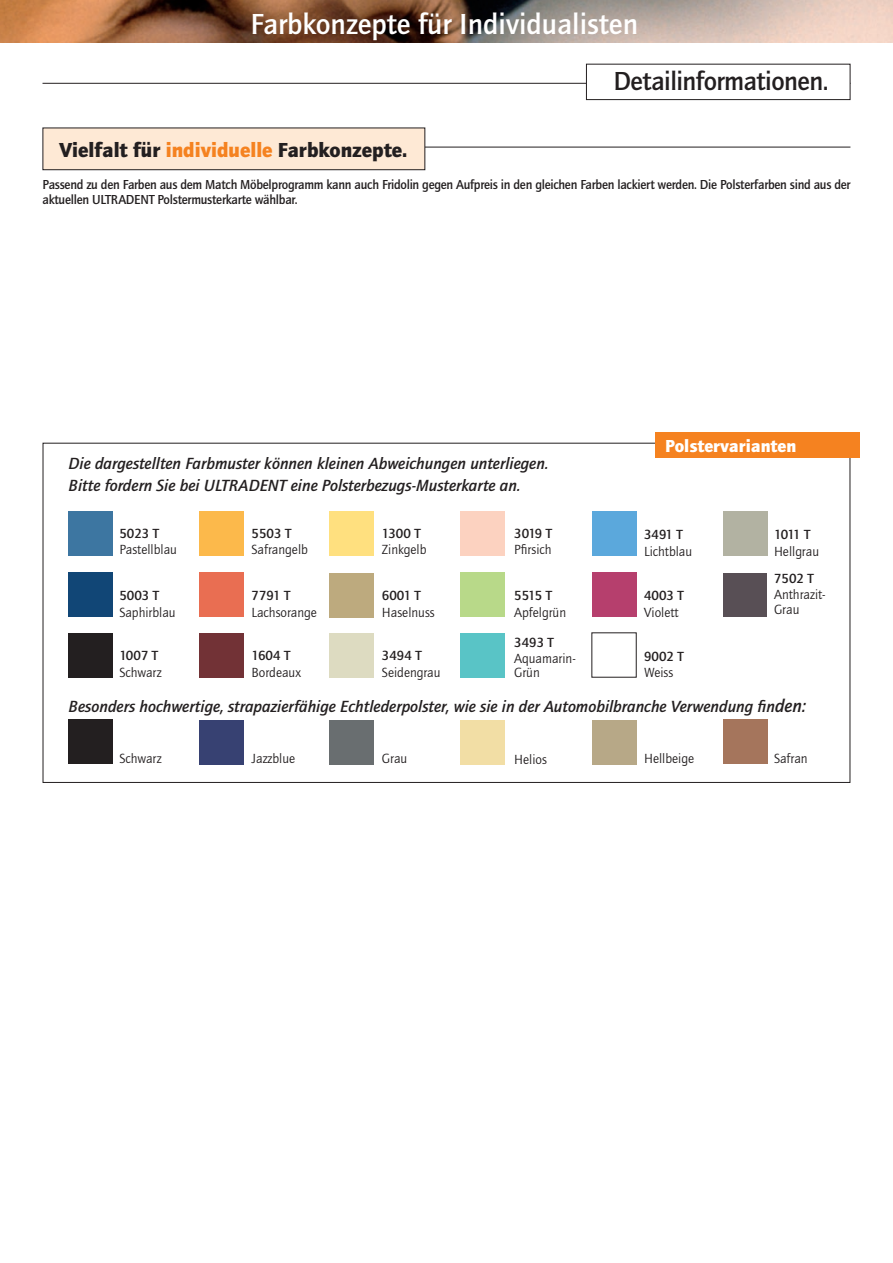
<style>
.page{position:relative;width:893px;height:1263px;background:#fff}
.page>*{position:absolute;margin:0;border:0;box-sizing:border-box;transform-origin:0 0}
.t1{font:500 30px "Quay Sans";color:#fff}
.t2{font:500 27px "Quay Sans";letter-spacing:-.02em;color:#231f20}
.t3{font:900 21px "Quay Sans";color:#231f20}
.t4{font:900 18px "Quay Sans";color:#fff}
.t5{font:italic 500 16.8px/22.4px "Quay Sans";color:#231f20}
.t6{font:13.65px/13.6px "Quay Sans";color:#231f20}
.t7{font:500 13.65px "Quay Sans";color:#231f20}
.t8{font:500 13.5px/15.8px "Quay Sans";letter-spacing:-.02em;color:#231f20}
.s1{color:#f58220}
.s2{font-size:18.6px}
</style>
<div class="page">
<img style="left:0;top:0;width:893px;height:43px">
<hr style="left:43px;top:83px;width:807px;height:1px;background:#231f20">
<div style="left:586px;top:64px;width:264px;height:36px;background:#fff"></div>
<div style="left:586px;top:64px;width:264px;height:36px;border:1px solid #231f20"></div>
<hr style="left:45px;top:147px;width:805px;height:1px;background:#231f20">
<div style="left:43px;top:128px;width:382px;height:42px;background:#fee9d5"></div>
<div style="left:43px;top:128px;width:382px;height:42px;border:1px solid #231f20"></div>
<div style="left:69px;top:511px;width:44px;height:44px;background:#3d76a1"></div>
<div style="left:69px;top:572px;width:44px;height:45px;background:#114676"></div>
<div style="left:69px;top:633px;width:44px;height:44px;background:#231f20"></div>
<div style="left:200px;top:512px;width:44px;height:44px;background:#fcb94b"></div>
<div style="left:200px;top:572px;width:44px;height:45px;background:#e96e52"></div>
<div style="left:200px;top:633px;width:44px;height:44px;background:#723236"></div>
<div style="left:329px;top:512px;width:45px;height:44px;background:#ffe07f"></div>
<div style="left:329px;top:573px;width:45px;height:45px;background:#bdaa7e"></div>
<div style="left:329px;top:633px;width:45px;height:44px;background:#dddbc1"></div>
<div style="left:461px;top:512px;width:44px;height:44px;background:#fcd2c0"></div>
<div style="left:460px;top:572px;width:44px;height:45px;background:#b8d989"></div>
<div style="left:461px;top:633px;width:44px;height:44px;background:#59c4c6"></div>
<div style="left:592px;top:512px;width:44px;height:44px;background:#5ba8dc"></div>
<div style="left:723px;top:511px;width:44px;height:44px;background:#b2b2a2"></div>
<div style="left:724px;top:573px;width:43px;height:43px;background:#584f55"></div>
<div style="left:592px;top:572px;width:44px;height:45px;background:#b63f6d"></div>
<div style="left:69px;top:720px;width:44px;height:44px;background:#231f20"></div>
<div style="left:200px;top:720px;width:44px;height:45px;background:#374172"></div>
<div style="left:329px;top:720px;width:45px;height:45px;background:#696e70"></div>
<div style="left:461px;top:720px;width:44px;height:45px;background:#f2dea5"></div>
<div style="left:592px;top:720px;width:44px;height:45px;background:#b7a887"></div>
<div style="left:723px;top:720px;width:44px;height:44px;background:#a5755c"></div>
<div style="left:655px;top:433px;width:205px;height:25px;background:#f58220"></div>
<h1 class="t1" style="left:251px;top:7px;width:389px">Farbkonzepte für Individualisten</h1>
<p class="t3" style="left:60px;top:137px;width:349px">Vielfalt für <span class="s1">individuelle</span> Farbkonzepte.</p>
<h2 class="t2" style="left:613px;top:66px;width:216px">Detailinformationen.</h2>
<p class="t8" style="left:43px;top:176px;width:809px">Passend zu den Farben aus dem Match Möbelprogramm kann auch Fridolin gegen Aufpreis in den gleichen Farben lackiert werden. Die Polsterfarben sind aus der aktuellen ULTRADENT Polstermusterkarte wählbar.</p>
<p class="t5" style="left:69px;top:452px;width:481px">Die dargestellten Farbmuster können kleinen Abweichungen unterliegen.<br>Bitte fordern Sie bei ULTRADENT eine Polsterbezugs-Musterkarte an.</p>
<p class="t7" style="left:119px;top:526px;width:41px">5023 T</p>
<p class="t6" style="left:119px;top:543px;width:59px">Pastellblau</p>
<p class="t7" style="left:119px;top:588px;width:41px">5003 T</p>
<p class="t6" style="left:119px;top:605px;width:58px">Saphirblau</p>
<p class="t7" style="left:119px;top:648px;width:40px">1007 T</p>
<p class="t6" style="left:119px;top:666px;width:44px">Schwarz</p>
<p class="t7" style="left:252px;top:526px;width:41px">5503 T</p>
<p class="t6" style="left:252px;top:543px;width:58px">Safrangelb</p>
<p class="t7" style="left:252px;top:588px;width:40px">7791 T</p>
<p class="t6" style="left:252px;top:605px;width:67px">Lachsorange</p>
<p class="t7" style="left:252px;top:648px;width:40px">1604 T</p>
<p class="t6" style="left:252px;top:666px;width:51px">Bordeaux</p>
<p class="t7" style="left:382px;top:526px;width:40px">1300 T</p>
<p class="t6" style="left:382px;top:543px;width:46px">Zinkgelb</p>
<p class="t7" style="left:382px;top:588px;width:40px">6001 T</p>
<p class="t6" style="left:382px;top:605px;width:54px">Haselnuss</p>
<p class="t7" style="left:382px;top:648px;width:41px">3494 T</p>
<p class="t6" style="left:382px;top:666px;width:60px">Seidengrau</p>
<p class="t7" style="left:514px;top:526px;width:40px">3019 T</p>
<p class="t6" style="left:514px;top:543px;width:39px">Pfirsich</p>
<p class="t7" style="left:514px;top:588px;width:39px">5515 T</p>
<p class="t6" style="left:514px;top:605px;width:53px">Apfelgrün</p>
<p class="t7" style="left:514px;top:634px;width:41px">3493 T</p>
<p class="t6" style="left:514px;top:652px;width:63px">Aquamarin-<br>Grün</p>
<p class="t4" style="left:665px;top:435px;width:133px">Polstervarianten</p>
<p class="t7" style="left:644px;top:527px;width:40px">3491 T</p>
<p class="t6" style="left:644px;top:544px;width:50px">Lichtblau</p>
<p class="t7" style="left:644px;top:588px;width:41px">4003 T</p>
<p class="t6" style="left:644px;top:606px;width:36px">Violett</p>
<p class="t7" style="left:644px;top:648px;width:41px">9002 T</p>
<p class="t6" style="left:644px;top:666px;width:31px">Weiss</p>
<p class="t7" style="left:774px;top:527px;width:38px">1011 T</p>
<p class="t6" style="left:774px;top:544px;width:47px">Hellgrau</p>
<p class="t7" style="left:774px;top:571px;width:41px">7502 T</p>
<p class="t6" style="left:774px;top:586px;width:53px;line-height:15.6px">Anthrazit-<br>Grau</p>
<p class="t5" style="left:69px;top:695px;width:739px">Besonders hochwertige, strapazierfähige Echtlederpolster, wie sie in der Automobilbranche Verwendung fin<span class="s2">den:</span></p>
<p class="t6" style="left:119px;top:752px;width:44px">Schwarz</p>
<p class="t6" style="left:252px;top:752px;width:45px">Jazzblue</p>
<p class="t6" style="left:382px;top:752px;width:27px">Grau</p>
<p class="t6" style="left:514px;top:752px;width:34px">Helios</p>
<p class="t6" style="left:644px;top:752px;width:52px">Hellbeige</p>
<p class="t6" style="left:774px;top:752px;width:35px">Safran</p>
</div>
